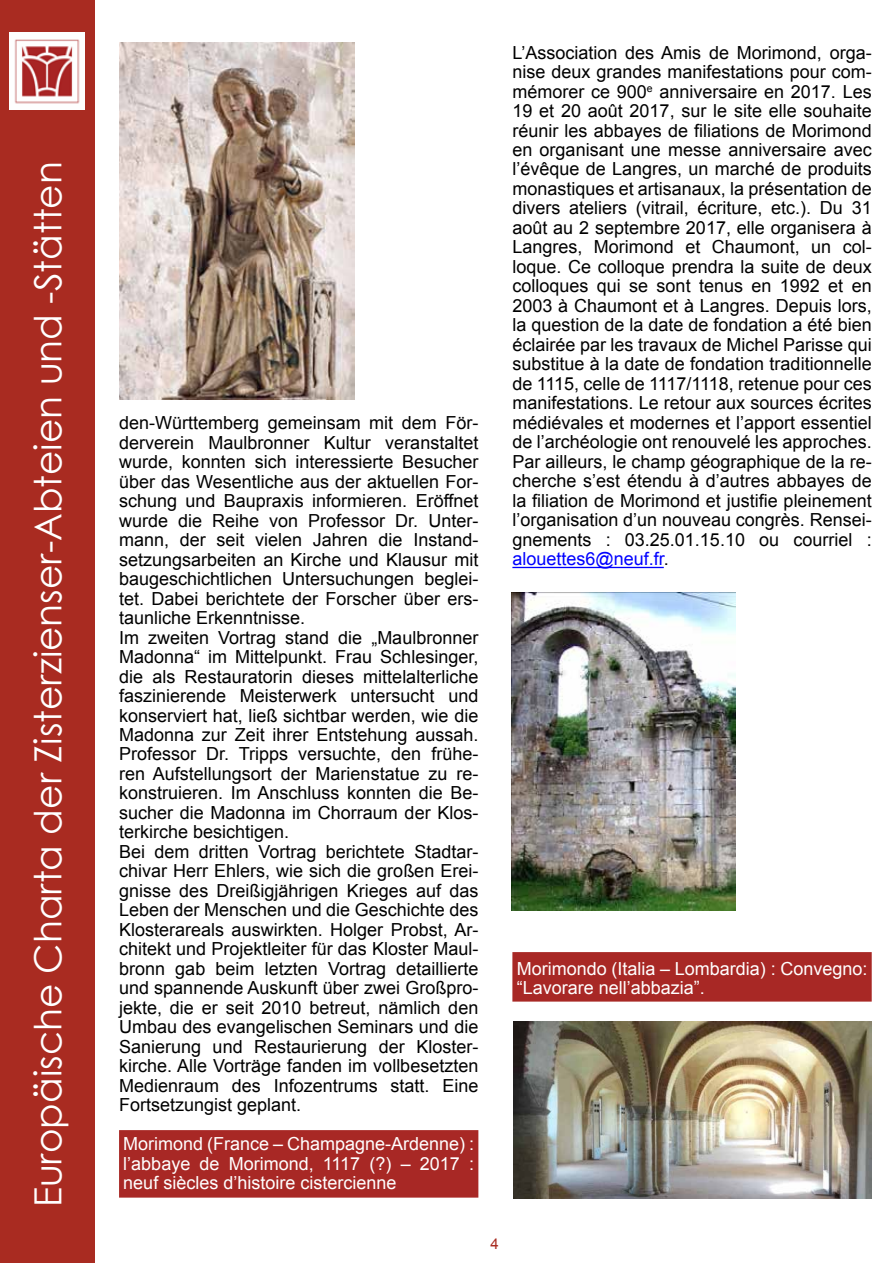
<style>
.page{position:relative;width:893px;height:1263px;background:#fff}
.page>*{position:absolute;margin:0;border:0;box-sizing:border-box;transform-origin:0 0}
.t1{font:37.5px "Century Gothic";color:#fff}
.t2{font:18px/19.5px "Arial";color:#000}
.t3{font:18px/19.5px "Arial";color:#fff;text-align:justify}
.t4{font:15px "Arial";color:#a92b21}
.s1{color:#00f}
</style>
<div class="page">
<div style="left:0;top:0;width:95px;height:1263px;background:#a92b21"></div>
<img style="left:10px;top:33px;width:75px;height:76px">
<div style="left:119px;top:1130px;width:359px;height:67px;background:#a82825"></div>
<hr style="left:512px;top:567px;width:152px;height:1px;background:#00f">
<div style="left:512px;top:952px;width:360px;height:49px;background:#a82825"></div>
<img style="left:512px;top:593px;width:224px;height:318px">
<img style="left:513px;top:1021px;width:359px;height:177px">
<img style="left:119px;top:43px;width:236px;height:356px">
<h1 class="t1" style="left:22px;top:1207px;width:1047px;rotate:-90deg">Europäische Charta der Zisterzienser-Abteien und -Stätten</h1>
<p class="t2" style="left:119px;top:413px;width:361px">den-Württemberg gemeinsam mit dem För&shy;derverein Maulbronner Kultur veranstaltet wurde, konnten sich interessierte Besucher über das Wesentliche aus der aktuellen For&shy;schung und Baupraxis informieren. Eröffnet wurde die Reihe von Professor Dr. Unter&shy;mann, der seit vielen Jahren die Instand&shy;setzungsarbeiten an Kirche und Klausur mit baugeschichtlichen Untersuchungen beglei&shy;tet. Dabei berichtete der Forscher über ers&shy;taunliche Erkenntnisse.<br>Im zweiten Vortrag stand die „Maulbronner Madonna“ im Mittelpunkt. Frau Schlesinger, die als Restauratorin dieses mittelalterliche faszinierende Meisterwerk untersucht und konserviert hat, ließ sichtbar werden, wie die Madonna zur Zeit ihrer Entstehung aussah.<br>Professor Dr. Tripps versuchte, den frühe&shy;ren Aufstellungsort der Marienstatue zu re&shy;konstruieren. Im Anschluss konnten die Be&shy;sucher die Madonna im Chorraum der Klos&shy;terkirche besichtigen.<br>Bei dem dritten Vortrag berichtete Stadtar&shy;chivar Herr Ehlers, wie sich die großen Erei&shy;gnisse des Dreißigjährigen Krieges auf das Leben der Menschen und die Geschichte des Klosterareals auswirkten. Holger Probst, Ar&shy;chitekt und Projektleiter für das Kloster Maul&shy;bronn gab beim letzten Vortrag detaillierte und spannende Auskunft über zwei Großpro&shy;jekte, die er seit 2010 betreut, nämlich den Umbau des evangelischen Seminars und die Sanierung und Restaurierung der Kloster&shy;kirche. Alle Vorträge fanden im vollbesetzten Medienraum des Infozentrums statt. Eine Fortsetzungist geplant.</p>
<p class="t3" style="left:123px;top:1134px;width:352px">Morimond (France – Champagne-Ardenne) : l’abbaye de Morimond, 1117 (?) – 2017 : neuf siècles d’histoire cistercienne</p>
<p class="t2" style="left:512px;top:43px;width:361px;text-align:justify">L’Association des Amis de Morimond, orga&shy;nise deux grandes manifestations pour com&shy;mémorer ce 900<sup>e</sup> anniversaire en 2017. Les 19 et 20 août 2017, sur le site elle souhaite réunir les abbayes de filiations de Morimond en organisant une messe anniversaire avec l’évêque de Langres, un marché de produits monastiques et artisanaux, la présentation de divers ateliers (vitrail, écriture, etc.). Du 31 août au 2 septembre 2017, elle organisera à Langres, Morimond et Chaumont, un col&shy;loque. Ce colloque prendra la suite de deux colloques qui se sont tenus en 1992 et en 2003 à Chaumont et à Langres. Depuis lors, la question de la date de fondation a été bien éclairée par les travaux de Michel Parisse qui substitue à la date de fondation traditionnelle de 1115, celle de 1117/1118, retenue pour ces manifestations. Le retour aux sources écrites médiévales et modernes et l’apport essentiel de l’archéologie ont renouvelé les approches.<br>Par ailleurs, le champ géographique de la re&shy;cherche s’est étendu à d’autres abbayes de la filiation de Morimond et justifie pleinement l’organisation d’un nouveau congrès. Rensei&shy;gnements : 03.25.01.15.10 ou courriel : <span class="s1">alouettes6@neuf.fr</span>.</p>
<p class="t3" style="left:517px;top:959px;width:352px">Morimondo (Italia – Lombardia) : Convegno: “Lavorare nell’abbazia”.</p>
<p class="t4" style="left:490px;top:1233px;width:10px">4</p>
</div>
